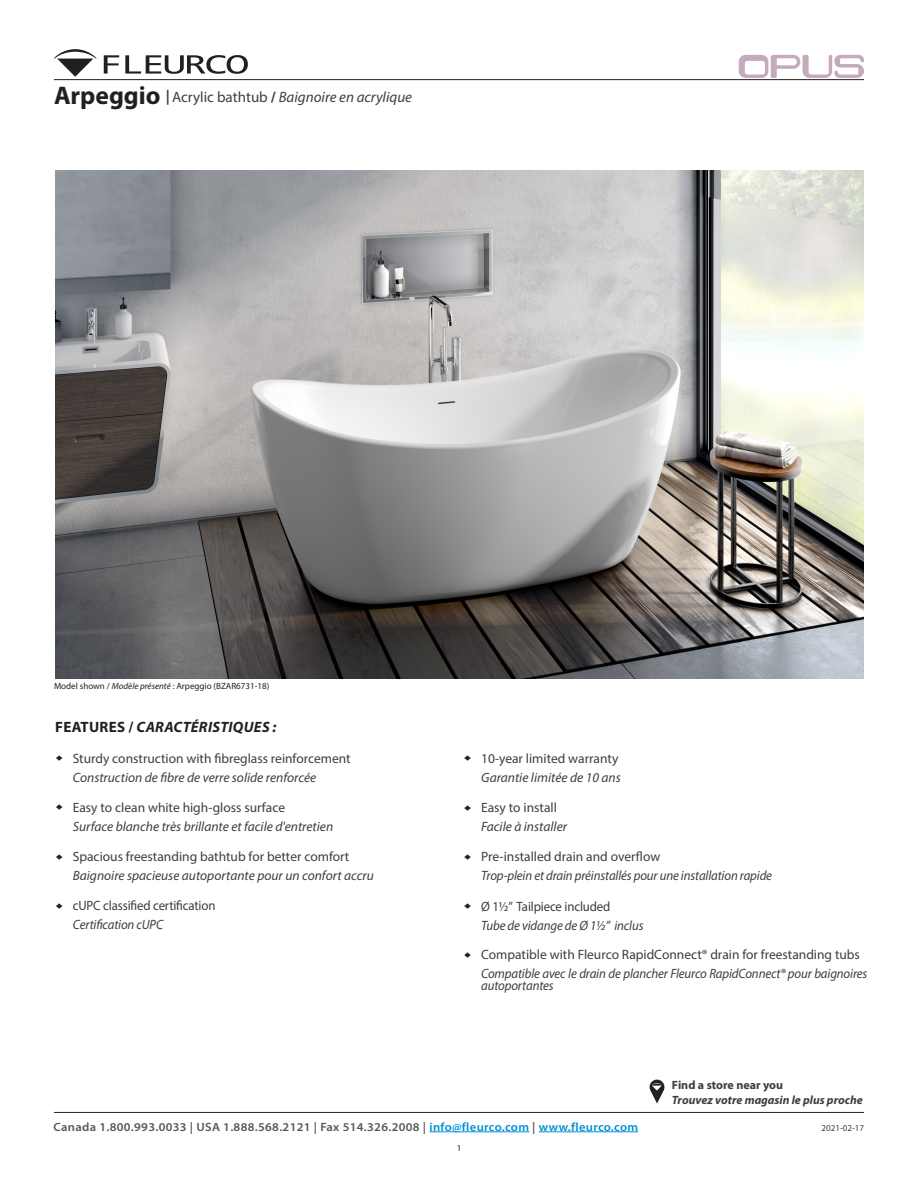
<style>
.page{position:relative;width:918px;height:1188px;background:#fff}
.page>*{position:absolute;margin:0;border:0;box-sizing:border-box;transform-origin:0 0}
.t1{font:italic 15px "Myriad Pro";color:#3e3e3f}
.t2{font:italic 700 15px "Myriad Pro";letter-spacing:.02em;color:#231f20}
.Features__An{font:13.5px "Myriad Pro";color:#3e3e3f}
.Features__Fr{font:italic 13.5px/12px "Myriad Pro";letter-spacing:-.01em;color:#3e3e3f;scale:.95 1}
.Features__Fr-2{font:italic 13.5px "Myriad Pro";letter-spacing:-.01em;color:#3e3e3f}
.Features__An-2{font:13.5px "Myriad Pro";color:#3e3e3f;scale:.95 1}
.Features__Fr-3{font:13.5px "Myriad Pro";letter-spacing:-.01em;color:#3e3e3f;scale:.95 1}
.t3{font:600 12px "Myriad Pro";letter-spacing:.025em;color:#57585a;scale:1.05 1}
.t4{font:italic 700 12px "Myriad Pro";color:#3e3e3f}
.t5{font:700 12px "Myriad Pro";color:#3e3e3f}
.t6{font:10.8px "Arial";color:#231f20;scale:1.11 1}
.t7{font:9px "Myriad Pro";color:#231f20}
.t8{font:9px "Myriad Pro";color:#3e3e3f}
.s1{font-weight:700;font-style:normal;font-size:25.5px;color:#231f20}
.s2{font-weight:700}
.s3{font-style:normal}
.s4{font-weight:700;font-style:normal}
.s5{font-style:italic}
.s6{color:#0090d4}
</style>
<div class="page">
<hr style="left:54px;top:1112px;width:810px;height:1px;background:#231f20">
<hr style="left:429px;top:1132px;width:100px;height:1px;background:#0090d4">
<hr style="left:539px;top:1132px;width:99px;height:1px;background:#0090d4">
<hr style="left:54px;top:79px;width:810px;height:1px;background:#231f20">
<svg style="left:104px;top:55px;width:15px;height:19px"></svg>
<svg style="left:125px;top:55px;width:123px;height:19px"></svg>
<svg style="left:54px;top:49px;width:42px;height:28px"></svg>
<svg style="left:739px;top:55px;width:125px;height:23px"></svg>
<img style="left:55px;top:171px;width:809px;height:507px">
<svg style="left:650px;top:1080px;width:14px;height:24px"></svg>
<p class="t1" style="left:54px;top:88px;width:360px"><span class="s1">Arpeggio</span> <span class="s2">|</span> <span class="s3">Acrylic bathtub</span> <span class="s4">/</span> Baignoire en acrylique</p>
<p class="t7" style="left:54px;top:680px;width:217px">Model shown / <span class="s5">Modèle présenté</span> : Arpeggio (BZAR6731-18)</p>
<p class="t2" style="left:55px;top:717px;width:223px"><span class="s3">FEATURES /</span> CARACTÉRISTIQUES :</p>
<p class="Features__An" style="left:73px;top:750px;width:280px">Sturdy construction with fibreglass reinforcement</p>
<p class="Features__Fr-2" style="left:73px;top:769px;width:245px">Construction de fibre de verre solide renforcée</p>
<p class="t6" style="left:67px;top:755px;width:7px;rotate:90deg">♦</p>
<p class="t6" style="left:476px;top:755px;width:7px;rotate:90deg">♦</p>
<p class="Features__An" style="left:481px;top:750px;width:139px">10-year limited warranty</p>
<p class="Features__Fr-2" style="left:481px;top:769px;width:141px">Garantie limitée de 10 ans</p>
<p class="t6" style="left:67px;top:804px;width:7px;rotate:90deg">♦</p>
<p class="Features__An" style="left:73px;top:799px;width:214px">Easy to clean white high-gloss surface</p>
<p class="Features__Fr-2" style="left:73px;top:818px;width:262px">Surface blanche très brillante et facile d'entretien</p>
<p class="t6" style="left:476px;top:805px;width:7px;rotate:90deg">♦</p>
<p class="Features__An" style="left:481px;top:799px;width:77px">Easy to install</p>
<p class="Features__Fr-2" style="left:481px;top:818px;width:87px">Facile à installer</p>
<p class="t6" style="left:67px;top:854px;width:7px;rotate:90deg">♦</p>
<p class="Features__An" style="left:73px;top:848px;width:278px">Spacious freestanding bathtub for better comfort</p>
<p class="Features__Fr-2" style="left:73px;top:867px;width:303px">Baignoire spacieuse autoportante pour un confort accru</p>
<p class="t6" style="left:476px;top:854px;width:7px;rotate:90deg">♦</p>
<p class="Features__An" style="left:481px;top:848px;width:181px">Pre-installed drain and overflow</p>
<p class="Features__Fr" style="left:481px;top:869px;width:308px">Trop-plein et drain préinstallés pour une installation rapide</p>
<p class="t6" style="left:67px;top:903px;width:7px;rotate:90deg">♦</p>
<p class="Features__An-2" style="left:73px;top:898px;width:152px">cUPC classified certification</p>
<p class="Features__Fr" style="left:73px;top:918px;width:97px">Certification cUPC</p>
<p class="t6" style="left:476px;top:903px;width:7px;rotate:90deg">♦</p>
<p class="Features__Fr-3" style="left:481px;top:898px;width:138px">Ø 1½” Tailpiece included</p>
<p class="Features__Fr" style="left:481px;top:919px;width:172px">Tube de vidange de Ø 1½” inclus</p>
<p class="t6" style="left:476px;top:952px;width:7px;rotate:90deg">♦</p>
<p class="Features__An" style="left:481px;top:947px;width:380px">Compatible with Fleurco RapidConnect® drain for freestanding tubs</p>
<p class="Features__Fr" style="left:481px;top:967px;width:408px">Compatible avec le drain de plancher Fleurco RapidConnect® pour baignoires autoportantes</p>
<p class="t5" style="left:672px;top:1078px;width:113px">Find a store near you</p>
<p class="t4" style="left:672px;top:1092px;width:192px">Trouvez votre magasin le plus proche</p>
<p class="t3" style="left:54px;top:1119px;width:558px">Canada 1.800.993.0033 | USA 1.888.568.2121 | Fax 514.326.2008 | <span class="s6">info@fleurco.com</span> | <span class="s6">www.fleurco.com</span></p>
<p class="t8" style="left:822px;top:1122px;width:44px">2021-02-17</p>
<p class="t7" style="left:457px;top:1142px;width:6px">1</p>
</div>
